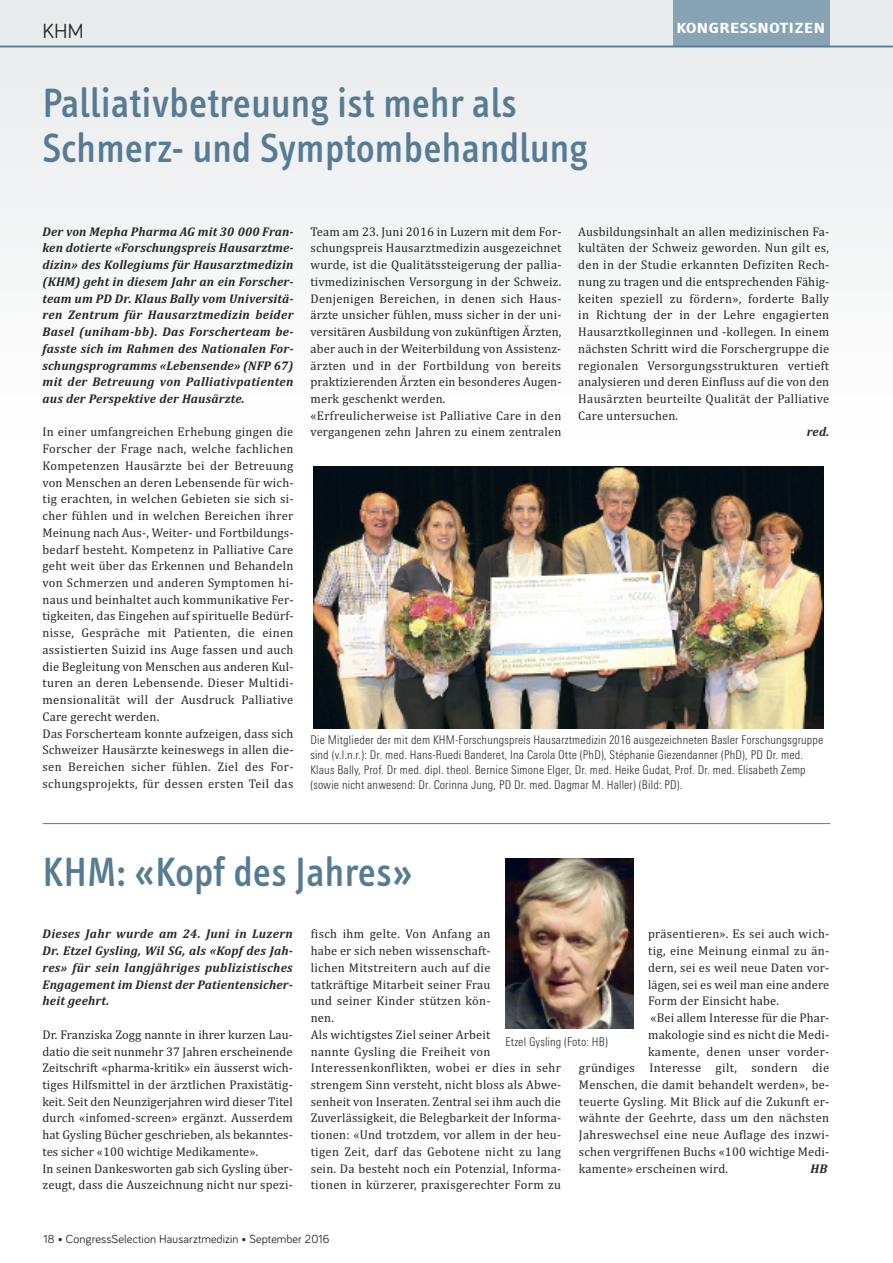
<style>
.page{position:relative;width:893px;height:1263px;background:#fff}
.page>*{position:absolute;margin:0;border:0;box-sizing:border-box;transform-origin:0 0}
.t1{font:500 42px/45px "Info Text";letter-spacing:.01em;color:#567b92;scale:.95 1}
.t2{font:21px "Bariol";color:#272627}
.t3{font:700 15px "Info Text";letter-spacing:.02em;color:#fff;scale:1.26 1}
.t4{font:12.75px/16.8px "Cambria";letter-spacing:.015em;color:#272627}
.t5{font:italic 700 12.75px/16.8px "Cambria";letter-spacing:.015em;color:#272627;text-align:justify}
.t6{font:300 condensed 12px/15px "Linotype Univers";letter-spacing:.01em;color:#272627}
.t7{font:12px "Bariol";letter-spacing:.01em;color:#272627}
</style>
<div class="page">
<div style="left:0;top:0;width:893px;height:442px;background:#f3f4f5"></div>
<div style="left:673px;top:0;width:156px;height:47px;background:#88a3b3"></div>
<hr style="left:0;top:46px;width:893px;height:1px;background:#567b92">
<img style="left:314px;top:467px;width:510px;height:261px">
<hr style="left:43px;top:823px;width:787px;height:1px;background:#567b92">
<img style="left:505px;top:858px;width:128px;height:170px">
<h2 class="t2" style="left:43px;top:24px;width:43px">KHM</h2>
<h1 class="t1" style="left:43px;top:84px;width:575px">Palliativbetreuung ist mehr als<br>Schmerz- und Symptombehandlung</h1>
<p class="t3" style="left:676px;top:22px;width:120px">KONGRESSNOTIZEN</p>
<p class="t5" style="left:43px;top:223px;width:253px">Der von Mepha Pharma AG mit 30 000 Fran&shy;ken dotierte «Forschungspreis Hausarztme&shy;dizin» des Kollegiums für Hausarztmedizin (KHM) geht in diesem Jahr an ein Forscher&shy;team um PD Dr. Klaus Bally vom Universitä&shy;ren Zentrum für Hausarztmedizin beider Basel (uniham-bb). Das Forscherteam be&shy;fasste sich im Rahmen des Nationalen For&shy;schungsprogramms «Lebensende» (NFP 67) mit der Betreuung von Palliativpatienten aus der Perspektive der Hausärzte.</p>
<p class="t4" style="left:43px;top:424px;width:253px">In einer umfangreichen Erhebung gingen die Forscher der Frage nach, welche fachlichen Kompetenzen Hausärzte bei der Betreuung von Menschen an deren Lebensende für wich&shy;tig erachten, in welchen Gebieten sie sich si&shy;cher fühlen und in welchen Bereichen ihrer Meinung nach Aus-, Weiter- und Fortbildungs&shy;bedarf besteht. Kompetenz in Palliative Care geht weit über das Erkennen und Behandeln von Schmerzen und anderen Symptomen hi&shy;naus und beinhaltet auch kommunikative Fer&shy;tigkeiten, das Eingehen auf spirituelle Bedürf&shy;nisse, Gespräche mit Patienten, die einen assistierten Suizid ins Auge fassen und auch die Begleitung von Menschen aus anderen Kul&shy;turen an deren Lebensende. Dieser Multidi&shy;mensionalität will der Ausdruck Palliative Care gerecht werden.<br>Das Forscherteam konnte aufzeigen, dass sich Schweizer Hausärzte keineswegs in allen die&shy;sen Bereichen sicher fühlen. Ziel des For&shy;schungsprojekts, für dessen ersten Teil das</p>
<p class="t4" style="left:310px;top:223px;width:253px">Team am 23. Juni 2016 in Luzern mit dem For&shy;schungspreis Hausarztmedizin ausgezeichnet wurde, ist die Qualitätssteigerung der pallia&shy;tivmedizinischen Versorgung in der Schweiz.<br>Denjenigen Bereichen, in denen sich Haus&shy;ärzte unsicher fühlen, muss sicher in der uni&shy;versitären Ausbildung von zukünftigen Ärzten, aber auch in der Weiterbildung von Assistenz&shy;ärzten und in der Fortbildung von bereits praktizierenden Ärzten ein besonderes Augen&shy;merk geschenkt werden.<br>«Erfreulicherweise ist Palliative Care in den vergangenen zehn Jahren zu einem zentralen</p>
<p class="t4" style="left:578px;top:223px;width:253px;text-align:justify">Ausbildungsinhalt an allen medizinischen Fa&shy;kultäten der Schweiz geworden. Nun gilt es, den in der Studie erkannten Defiziten Rech&shy;nung zu tragen und die entsprechenden Fähig&shy;keiten speziell zu fördern», forderte Bally in Richtung der in der Lehre engagierten Hausarztkolleginnen und -kollegen. In einem nächsten Schritt wird die Forschergruppe die regionalen Versorgungsstrukturen vertieft analysieren und deren Einfluss auf die von den Hausärzten beurteilte Qualität der Palliative Care untersuchen.</p>
<p class="t5" style="left:807px;top:424px;width:24px">red.</p>
<p class="t6" style="left:310px;top:733px;width:514px">Die Mitglieder der mit dem KHM-Forschungspreis Hausarztmedizin 2016 ausgezeichneten Basler Forschungsgruppe sind (v.l.n.r.): Dr. med. Hans-Ruedi Banderet, Ina Carola Otte (PhD), Stéphanie Giezendanner (PhD), PD Dr. med.<br>Klaus Bally, Prof. Dr med. dipl. theol. Bernice Simone Elger, Dr. med. Heike Gudat, Prof. Dr. med. Elisabeth Zemp (sowie nicht anwesend: Dr. Corinna Jung, PD Dr. med. Dagmar M. Haller) (Bild: PD).</p>
<h1 class="t1" style="left:43px;top:853px;width:391px">KHM: «Kopf des Jahres»</h1>
<p class="t5" style="left:43px;top:925px;width:252px">Dieses Jahr wurde am 24. Juni in Luzern Dr. Etzel Gysling, Wil SG, als «Kopf des Jah&shy;res» für sein langjähriges publizistisches Engagement im Dienst der Patientensicher&shy;heit geehrt.</p>
<p class="t4" style="left:43px;top:1026px;width:252px">Dr. Franziska Zogg nannte in ihrer kurzen Lau&shy;datio die seit nunmehr 37 Jahren erscheinende Zeitschrift «pharma-kritik» ein äusserst wich&shy;tiges Hilfsmittel in der ärztlichen Praxistätig&shy;keit. Seit den Neunzigerjahren wird dieser Titel durch «infomed-screen» ergänzt. Ausserdem hat Gysling Bücher geschrieben, als bekanntes&shy;tes sicher «100 wichtige Medikamente».<br>In seinen Dankesworten gab sich Gysling über&shy;zeugt, dass die Auszeichnung nicht nur spezi-</p>
<p class="t4" style="left:311px;top:925px;width:252px">fisch ihm gelte. Von Anfang an<br>habe er sich neben wissenschaft-<br>lichen Mitstreitern auch auf die<br>tatkräftige Mitarbeit seiner Frau<br>und seiner Kinder stützen kön-<br>nen.<br>Als wichtigstes Ziel seiner Arbeit<br>nannte Gysling die Freiheit von Interessenkonflikten, wobei er dies in sehr strengem Sinn versteht, nicht bloss als Abwe&shy;senheit von Inseraten. Zentral sei ihm auch die Zuverlässigkeit, die Belegbarkeit der Informa&shy;tionen: «Und trotzdem, vor allem in der heu&shy;tigen Zeit, darf das Gebotene nicht zu lang sein. Da besteht noch ein Potenzial, Informa&shy;tionen in kürzerer, praxisgerechter Form zu</p>
<p class="t4" style="left:648px;top:925px;width:183px">präsentieren». Es sei auch wich-</p>
<p class="t4" style="left:648px;top:942px;width:183px">tig, eine Meinung einmal zu än-</p>
<p class="t4" style="left:648px;top:959px;width:183px">dern, sei es weil neue Daten vor-</p>
<p class="t4" style="left:648px;top:976px;width:183px">lägen, sei es weil man eine andere</p>
<p class="t4" style="left:648px;top:992px;width:133px">Form der Einsicht habe.</p>
<p class="t4" style="left:651px;top:1009px;width:180px">«Bei allem Interesse für die Phar-</p>
<p class="t4" style="left:648px;top:1026px;width:183px">makologie sind es nicht die Medi-</p>
<p class="t4" style="left:648px;top:1043px;width:183px">kamente, denen unser vorder-</p>
<p class="t4" style="left:579px;top:1059px;width:252px">gründiges Interesse gilt, sondern die</p>
<p class="t4" style="left:579px;top:1076px;width:252px">Menschen, die damit behandelt werden», be-</p>
<p class="t4" style="left:579px;top:1093px;width:252px">teuerte Gysling. Mit Blick auf die Zukunft er-</p>
<p class="t4" style="left:579px;top:1110px;width:252px">wähnte der Geehrte, dass um den nächsten</p>
<p class="t4" style="left:579px;top:1126px;width:252px">Jahreswechsel eine neue Auflage des inzwi-</p>
<p class="t4" style="left:579px;top:1143px;width:252px">schen vergriffenen Buchs «100 wichtige Medi-</p>
<p class="t4" style="left:579px;top:1160px;width:151px">kamente» erscheinen wird.</p>
<p class="t5" style="left:811px;top:1160px;width:18px">HB</p>
<p class="t6" style="left:505px;top:1035px;width:104px">Etzel Gysling (Foto: HB)</p>
<p class="t7" style="left:44px;top:1234px;width:287px">18 • CongressSelection Hausarztmedizin • September 2016</p>
</div>
